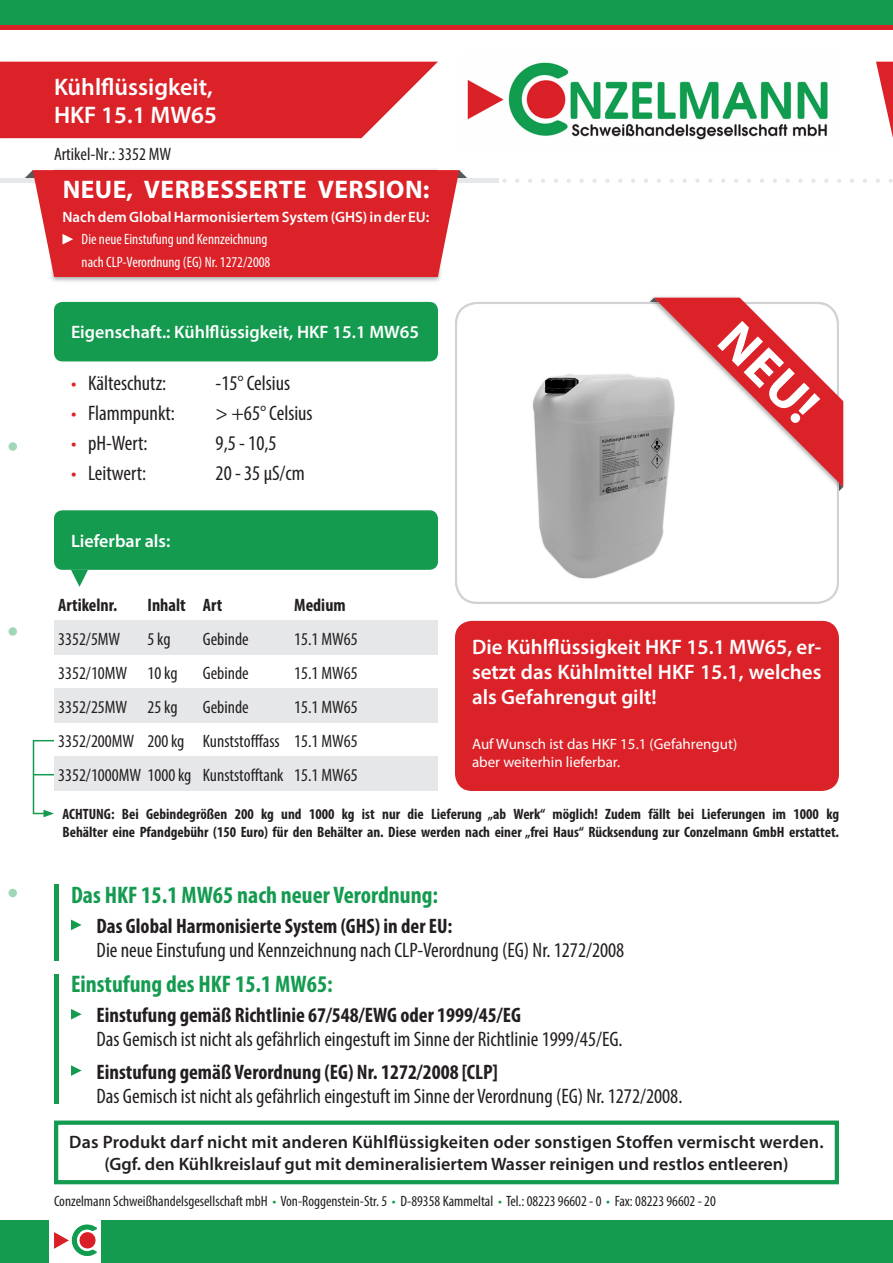
<style>
.page{position:relative;width:893px;height:1263px;background:#fff}
.page>*{position:absolute;margin:0;border:0;box-sizing:border-box;transform-origin:0 0}
.Inhaltsverzeichnis{font:700 52.5px "Myriad Pro";color:#fff}
.t1{font:700 25.5px "Myriad Pro";letter-spacing:.02em;color:#fff}
.Fließtext_1{font:700 condensed 24px "Myriad Pro";color:#149b50}
.Überschrift_fortoc{font:600 24px/28.8px "Myriad Pro";color:#fff}
.Fließtext_1-2{font:condensed 21px/24px "Myriad Pro";color:#231f20}
.t2{font:600 21px/25.2px "Myriad Pro";color:#fff;text-align:justify}
.Unterunterüberschrif{font:600 18px/21.6px "Myriad Pro";color:#231f20;text-align:center}
.Fließtext_1-3{font:condensed 18px "Myriad Pro";color:#231f20}
.t3{font:600 18px "Myriad Pro";color:#fff}
.t4{font:700 condensed 18px "Myriad Pro";color:#231f20}
.Artikel-Nr{font:condensed 18px "Myriad Pro";color:#231f20}
.t5{font:700 condensed 15px/18px "Myriad Pro";color:#231f20}
.t6{font:condensed 15px "Myriad Pro";color:#231f20}
.t7{font:600 15px/22.5px "Myriad Pro";color:#fff}
.t8{font:15px "Myriad Pro";color:#fff}
.t9{font:condensed 15px "Myriad Pro";color:#fff}
.s1{font-weight:400;font-stretch:condensed}
.s2{color:#da2228}
.s3{font-weight:700}
.s4{color:#149b50}
</style>
<div class="page">
<img style="left:467px;top:62px;width:361px;height:78px">
<div style="left:9px;top:627px;width:8px;height:9px;background:#a1d7b9;border-radius:50%"></div>
<div style="left:9px;top:889px;width:8px;height:8px;background:#a1d7b9;border-radius:50%"></div>
<div style="left:9px;top:442px;width:8px;height:9px;background:#a1d7b9;border-radius:50%"></div>
<div style="left:54px;top:302px;width:384px;height:59px;background:#149b50;border-radius:9px"></div>
<div style="left:0;top:0;width:893px;height:26px;background:#149b50"></div>
<hr style="left:0;top:26px;width:893px;height:4px;background:#da2228">
<div style="left:0;top:1220px;width:893px;height:43px;background:#149b50"></div>
<svg style="left:0;top:62px;width:438px;height:76px;background:#dd353a"></svg>
<div style="left:50px;top:1216px;width:51px;height:47px;background:#fff"></div>
<img style="left:54px;top:1225px;width:43px;height:31px">
<img style="left:458px;top:374px;width:208px;height:227px">
<div style="left:455px;top:302px;width:384px;height:302px;border:2px solid #d1d2d4;border-radius:21px"></div>
<div style="left:49px;top:168px;width:393px;height:115px;background:#231f20;opacity:.4"></div>
<svg style="left:0;top:170px;width:893px;height:106px"></svg>
<div style="left:455px;top:621px;width:384px;height:170px;background:#da2228;border-radius:17px"></div>
<div style="left:54px;top:1120px;width:785px;height:64px;border:4px solid #149b50"></div>
<hr style="left:54px;top:884px;width:4px;height:77px;background:#149b50">
<svg style="left:71px;top:919px;width:11px;height:11px"></svg>
<svg style="left:71px;top:1065px;width:11px;height:11px"></svg>
<hr style="left:54px;top:974px;width:4px;height:129px;background:#149b50">
<svg style="left:71px;top:1009px;width:11px;height:10px"></svg>
<div style="left:54px;top:621px;width:384px;height:34px;background:#e6e7e9"></div>
<div style="left:54px;top:689px;width:384px;height:34px;background:#e6e7e9"></div>
<div style="left:54px;top:757px;width:384px;height:34px;background:#e6e7e9"></div>
<div style="left:54px;top:510px;width:384px;height:60px;background:#149b50;border-radius:9px"></div>
<svg style="left:71px;top:570px;width:17px;height:17px"></svg>
<div style="left:648px;top:295px;width:198px;height:197px;background:#231f20;opacity:.4"></div>
<svg style="left:648px;top:298px;width:195px;height:195px"></svg>
<svg style="left:876px;top:62px;width:17px;height:76px"></svg>
<svg style="left:32px;top:739px;width:24px;height:78px"></svg>
<p class="Überschrift_fortoc" style="left:54px;top:71px;width:164px">Kühlflüssigkeit,<br>HKF 15.1 MW65</p>
<p class="Artikel-Nr" style="left:54px;top:143px;width:119px">Artikel-Nr.: 3352 MW</p>
<p class="t1" style="left:63px;top:172px;width:368px">NEUE, VERBESSERTE VERSION:</p>
<p class="t7" style="left:82px;top:205px;width:349px;text-indent:-19px">Nach dem Global Harmonisiertem System (GHS) in der EU:<br><span class="s1">Die neue Einstufung und Kennzeichnung</span></p>
<p class="t9" style="left:82px;top:253px;width:190px">nach CLP-Verordnung (EG) Nr. 1272/2008</p>
<p class="t3" style="left:71px;top:321px;width:350px">Eigenschaft.: Kühlflüssigkeit, HKF 15.1 MW65</p>
<p class="Fließtext_1-2" style="left:71px;top:371px;width:97px"><span class="s2">•</span> Kälteschutz:</p>
<p class="Fließtext_1-2" style="left:216px;top:371px;width:76px">-15° Celsius</p>
<p class="Fließtext_1-2" style="left:71px;top:401px;width:105px"><span class="s2">•</span> Flammpunkt:</p>
<p class="Fließtext_1-2" style="left:216px;top:401px;width:99px">&gt; +65° Celsius</p>
<p class="Fließtext_1-2" style="left:71px;top:431px;width:78px"><span class="s2">•</span> pH-Wert:</p>
<p class="Fließtext_1-2" style="left:216px;top:431px;width:63px">9,5 - 10,5</p>
<p class="Fließtext_1-2" style="left:71px;top:461px;width:77px"><span class="s2">•</span> Leitwert:</p>
<p class="Fließtext_1-2" style="left:216px;top:461px;width:91px">20 - 35 µS/cm</p>
<p class="t3" style="left:71px;top:529px;width:101px">Lieferbar als:</p>
<p class="t4" style="left:58px;top:593px;width:61px">Artikelnr.</p>
<p class="t4" style="left:148px;top:593px;width:76px">Inhalt Art</p>
<p class="t4" style="left:294px;top:593px;width:53px">Medium</p>
<p class="Fließtext_1-3" style="left:58px;top:628px;width:64px">3352/5MW</p>
<p class="Fließtext_1-3" style="left:148px;top:628px;width:25px">5 kg</p>
<p class="Fließtext_1-3" style="left:203px;top:628px;width:47px">Gebinde</p>
<p class="Fließtext_1-3" style="left:294px;top:628px;width:65px">15.1 MW65</p>
<p class="Fließtext_1-3" style="left:58px;top:662px;width:121px">3352/10MW 10 kg</p>
<p class="Fließtext_1-3" style="left:203px;top:662px;width:47px">Gebinde</p>
<p class="Fließtext_1-3" style="left:294px;top:662px;width:65px">15.1 MW65</p>
<p class="Fließtext_1-3" style="left:58px;top:696px;width:121px">3352/25MW 25 kg</p>
<p class="Fließtext_1-3" style="left:203px;top:696px;width:47px">Gebinde</p>
<p class="Fließtext_1-3" style="left:294px;top:696px;width:65px">15.1 MW65</p>
<p class="Fließtext_1-3" style="left:58px;top:730px;width:301px">3352/200MW 200 kg Kunststofffass 15.1 MW65</p>
<p class="Fließtext_1-3" style="left:58px;top:764px;width:301px">3352/1000MW 1000 kg Kunststofftank 15.1 MW65</p>
<p class="Inhaltsverzeichnis" style="left:751px;top:307px;width:118px;rotate:45deg">NEU!</p>
<p class="t2" style="left:472px;top:633px;width:351px">Die Kühlflüssigkeit HKF 15.1 MW65, er&shy;setzt das Kühlmittel HKF 15.1, welches als Gefahrengut gilt!</p>
<p class="t8" style="left:472px;top:735px;width:267px">Auf Wunsch ist das HKF 15.1 (Gefahrengut)</p>
<p class="t8" style="left:472px;top:753px;width:150px">aber weiterhin lieferbar.</p>
<p class="t5" style="left:63px;top:805px;width:778px">ACHTUNG: Bei Gebindegrößen 200 kg und 1000 kg ist nur die Lieferung „ab Werk“ möglich! Zudem fällt bei Lieferungen im 1000 kg<br>Behälter eine Pfandgebühr (150 Euro) für den Behälter an. Diese werden nach einer „frei Haus“ Rücksendung zur Conzelmann GmbH erstattet.</p>
<p class="Fließtext_1" style="left:71px;top:879px;width:368px">Das HKF 15.1 MW65 nach neuer Verordnung:</p>
<p class="Fließtext_1-2" style="left:97px;top:913px;width:529px"><span class="s3">Das Global Harmonisierte System (GHS) in der EU:<br></span>Die neue Einstufung und Kennzeichnung nach CLP-Verordnung (EG) Nr. 1272/2008</p>
<p class="Fließtext_1" style="left:71px;top:969px;width:263px">Einstufung des HKF 15.1 MW65:</p>
<p class="Fließtext_1-2" style="left:97px;top:1003px;width:528px"><span class="s3">Einstufung gemäß Richtlinie 67/548/EWG oder 1999/45/EG<br></span>Das Gemisch ist nicht als gefährlich eingestuft im Sinne der Richtlinie 1999/45/EG.</p>
<p class="Fließtext_1-2" style="left:97px;top:1060px;width:587px"><span class="s3">Einstufung gemäß Verordnung (EG) Nr. 1272/2008 [CLP]<br></span>Das Gemisch ist nicht als gefährlich eingestuft im Sinne der Verordnung (EG) Nr. 1272/2008.</p>
<p class="Unterunterüberschrif" style="left:69px;top:1131px;width:756px">Das Produkt darf nicht mit anderen Kühlflüssigkeiten oder sonstigen Stoffen vermischt werden. (Ggf. den Kühlkreislauf gut mit demineralisiertem Wasser reinigen und restlos entleeren)</p>
<p class="t6" style="left:54px;top:1192px;width:663px">Conzelmann Schweißhandelsgesellschaft mbH <span class="s4">•</span> Von-Roggenstein-Str. 5 <span class="s4">•</span> D-89358 Kammeltal <span class="s4">•</span> Tel.: 08223 96602 - 0 <span class="s4">•</span> Fax: 08223 96602 - 20</p>
</div>
